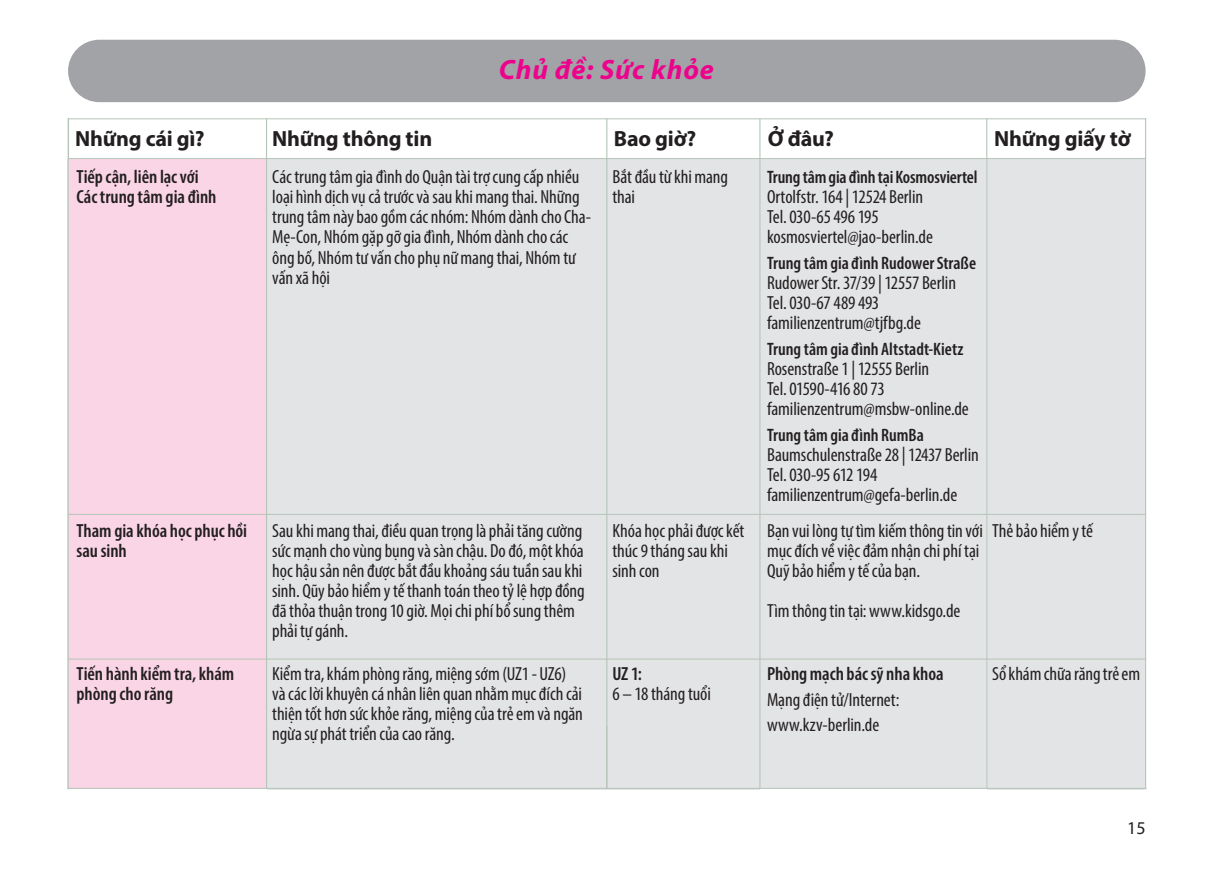
<style>
.page{position:relative;width:1208px;height:874px;background:#fff}
.page>*{position:absolute;margin:0;border:0;box-sizing:border-box;transform-origin:0 0}
.t1{font:italic 700 28px "Myriad Pro";letter-spacing:.03em;color:#ed028c}
.t2{font:700 22px "Myriad Pro";letter-spacing:-.01em;color:#231f20}
.t3{font:condensed 19px/20px "Myriad Pro";letter-spacing:-.005em;color:#231f20}
.t4{font:600 condensed 19px/20px "Myriad Pro";color:#231f20}
.t5{font:600 condensed 18px "Myriad Pro";color:#231f20}
.t6{font:18px "Myriad Pro";color:#231f20}
</style>
<div class="page">
<div style="left:760px;top:159px;width:226px;height:629px;background:#e3e4e6"></div>
<div style="left:68px;top:159px;width:198px;height:629px;background:#fad5e5"></div>
<div style="left:267px;top:159px;width:339px;height:629px;background:#e3e4e6"></div>
<div style="left:607px;top:159px;width:152px;height:629px;background:#e3e4e6"></div>
<div style="left:68px;top:40px;width:1077px;height:62px;background:#a2a3a7;border-radius:31px"></div>
<div style="left:987px;top:159px;width:158px;height:629px;background:#e3e4e6"></div>
<hr style="left:68px;top:118px;width:1px;height:671px;background:#b5c5b8">
<hr style="left:266px;top:118px;width:1px;height:670px;background:#b5c5b8">
<hr style="left:606px;top:118px;width:1px;height:670px;background:#b5c5b8">
<hr style="left:759px;top:118px;width:1px;height:670px;background:#b5c5b8">
<hr style="left:986px;top:118px;width:1px;height:670px;background:#b5c5b8">
<hr style="left:1145px;top:118px;width:1px;height:670px;background:#b5c5b8">
<hr style="left:68px;top:118px;width:1078px;height:1px;background:#b5c5b8">
<hr style="left:68px;top:158px;width:1078px;height:1px;background:#b5c5b8">
<hr style="left:68px;top:787px;width:1078px;height:1px;background:#b5c5b8">
<hr style="left:68px;top:513px;width:1078px;height:1px;background:#b5c5b8">
<hr style="left:68px;top:658px;width:1078px;height:1px;background:#b5c5b8">
<h1 class="t1" style="left:499px;top:51px;width:217px">Chủ đề: Sức khỏe</h1>
<p class="t2" style="left:75px;top:124px;width:131px">Những cái gì?</p>
<p class="t2" style="left:272px;top:124px;width:162px">Những thông tin</p>
<p class="t2" style="left:614px;top:124px;width:84px">Bao giờ?</p>
<p class="t2" style="left:768px;top:124px;width:67px">Ở đâu?</p>
<p class="t2" style="left:994px;top:124px;width:138px">Những giấy tờ</p>
<p class="t4" style="left:77px;top:167px;width:141px">Tiếp cận, liên lạc với<br>Các trung tâm gia đình</p>
<p class="t3" style="left:272px;top:167px;width:320px">Các trung tâm gia đình do Quận tài trợ cung cấp nhiều loại hình dịch vụ cả trước và sau khi mang thai. Những trung tâm này bao gồm các nhóm: Nhóm dành cho Cha-Mẹ-Con, Nhóm gặp gỡ gia đình, Nhóm dành cho các ông bố, Nhóm tư vấn cho phụ nữ mang thai, Nhóm tư vấn xã hội</p>
<p class="t3" style="left:612px;top:167px;width:117px">Bắt đầu từ khi mang thai</p>
<p class="t5" style="left:767px;top:166px;width:212px">Trung tâm gia đình tại Kosmosviertel</p>
<p class="t3" style="left:767px;top:187px;width:167px">Ortolfstr. 164 | 12524 Berlin<br>Tel. 030-65 496 195 kosmosviertel@jao-berlin.de</p>
<p class="t5" style="left:767px;top:252px;width:211px">Trung tâm gia đình Rudower Straße</p>
<p class="t3" style="left:767px;top:272px;width:190px">Rudower Str. 37/39 | 12557 Berlin<br>Tel. 030-67 489 493 familienzentrum@tjfbg.de</p>
<p class="t5" style="left:767px;top:337px;width:198px">Trung tâm gia đình Altstadt-Kietz</p>
<p class="t3" style="left:767px;top:358px;width:203px">Rosenstraße 1 | 12555 Berlin<br>Tel. 01590-416 80 73 familienzentrum@msbw-online.de</p>
<p class="t5" style="left:767px;top:423px;width:158px">Trung tâm gia đình RumBa</p>
<p class="t3" style="left:767px;top:444px;width:213px">Baumschulenstraße 28 | 12437 Berlin<br>Tel. 030-95 612 194 familienzentrum@gefa-berlin.de</p>
<p class="t4" style="left:77px;top:519px;width:172px">Tham gia khóa học phục hồi sau sinh</p>
<p class="t3" style="left:272px;top:520px;width:314px">Sau khi mang thai, điều quan trọng là phải tăng cường sức mạnh cho vùng bụng và sàn chậu. Do đó, một khóa học hậu sản nên được bắt đầu khoảng sáu tuần sau khi sinh. Qũy bảo hiểm y tế thanh toán theo tỷ lệ hợp đồng đã thỏa thuận trong 10 giờ. Mọi chi phí bổ sung thêm phải tự gánh.</p>
<p class="t3" style="left:612px;top:520px;width:133px">Khóa học phải được kết thúc 9 tháng sau khi sinh con</p>
<p class="t3" style="left:767px;top:520px;width:217px">Bạn vui lòng tự tìm kiếm thông tin với mục đích về việc đảm nhận chi phí tại<br>Quỹ bảo hiểm y tế của bạn.</p>
<p class="t3" style="left:767px;top:600px;width:195px">Tìm thông tin tại: www.kidsgo.de</p>
<p class="t4" style="left:77px;top:663px;width:159px">Tiến hành kiểm tra, khám phòng cho răng</p>
<p class="t3" style="left:272px;top:663px;width:312px">Kiểm tra, khám phòng răng, miệng sớm (UZ1 - UZ6) và các lời khuyên cá nhân liên quan nhằm mục đích cải thiện tốt hơn sức khỏe răng, miệng của trẻ em và ngăn ngừa sự phát triển của cao răng.</p>
<p class="t4" style="left:612px;top:663px;width:31px">UZ 1:</p>
<p class="t3" style="left:612px;top:683px;width:100px">6 – 18 tháng tuổi</p>
<p class="t4" style="left:767px;top:663px;width:178px">Phòng mạch bác sỹ nha khoa</p>
<p class="t3" style="left:767px;top:686px;width:134px;line-height:25.6px">Mạng điện tử/Internet: www.kzv-berlin.de</p>
<p class="t3" style="left:992px;top:520px;width:102px">Thẻ bảo hiểm y tế</p>
<p class="t3" style="left:992px;top:663px;width:149px">Sổ khám chữa răng trẻ em</p>
<p class="t6" style="left:1127px;top:816px;width:20px">15</p>
</div>
